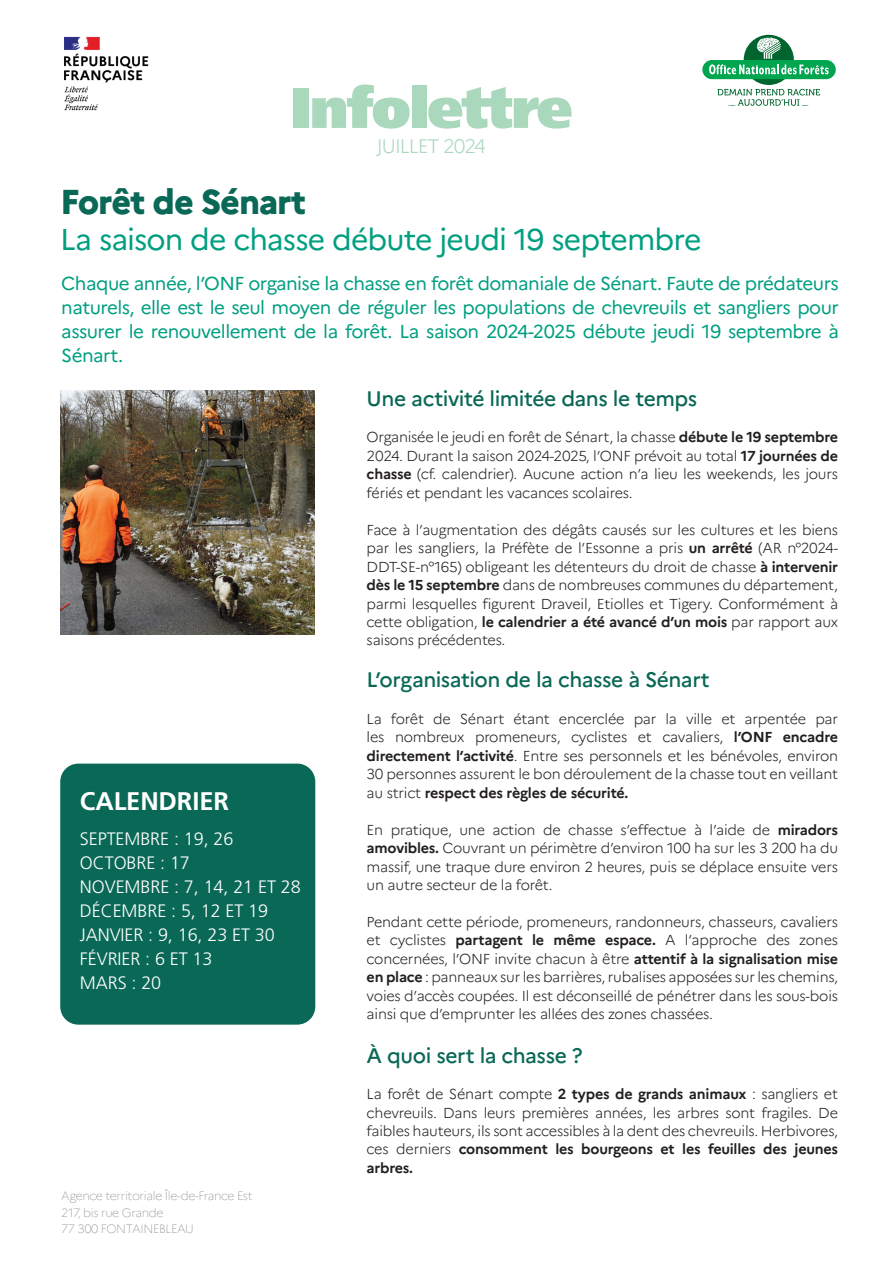
<style>
.page{position:relative;width:893px;height:1263px;background:#fff}
.page>*{position:absolute;margin:0;border:0;box-sizing:border-box;transform-origin:0 0}
.t1{font:900 57px "Frutiger LT Std";letter-spacing:-.03em;color:#a9d8bd}
.t2{font:800 34.5px "Marianne";letter-spacing:-.035em;color:#0a6856}
.t3{font:30px "Marianne";letter-spacing:-.03em;color:#009f80}
.t4{font:700 25.5px "Frutiger LT Std";letter-spacing:-.005em;color:#fff}
.t5{font:500 21px "Marianne";letter-spacing:-.025em;color:#0a6856}
.t6{font:300 19.5px "Marianne";letter-spacing:-.05em;color:#a9d8bd}
.t7{font:18.75px/24px "Marianne";letter-spacing:-.03em;color:#009f80;text-align:justify}
.t8{font:300 18px/24px "Frutiger LT Std";letter-spacing:-.005em;color:#fff}
.t9{font:300 14.4px/18.5px "Marianne";letter-spacing:-.015em;color:#231f20;text-align:justify}
.t10{font:100 12px/16.5px "Marianne";letter-spacing:-.03em;color:#808285}
.s1{font-weight:700}
</style>
<div class="page">
<img style="left:60px;top:390px;width:254px;height:244px">
<div style="left:60px;top:764px;width:255px;height:261px;background:#0a6856;border-radius:18px"></div>
<img style="left:64px;top:36px;width:85px;height:75px">
<div style="left:744px;top:35px;width:50px;height:50px;background:#00652e;border-radius:50%"></div>
<div style="left:702px;top:60px;width:134px;height:19px;background:#00a54f;border-radius:10px"></div>
<svg style="left:709px;top:37px;width:120px;height:37px"></svg>
<svg style="left:717px;top:89px;width:103px;height:17px"></svg>
<h1 class="t1" style="left:290px;top:73px;width:284px">Infolettre</h1>
<h3 class="t6" style="left:377px;top:135px;width:110px">JUILLET 2024</h3>
<h2 class="t2" style="left:60px;top:180px;width:247px">Forêt de Sénart</h2>
<h3 class="t3" style="left:60px;top:221px;width:643px">La saison de chasse débute jeudi 19 septembre</h3>
<p class="t7" style="left:61px;top:271px;width:779px">Chaque année, l’ONF organise la chasse en forêt domaniale de Sénart. Faute de prédateurs naturels, elle est le seul moyen de réguler les populations de chevreuils et sangliers pour assurer le renouvellement de la forêt. La saison 2024-2025 débute jeudi 19 septembre à Sénart.</p>
<h3 class="t4" style="left:80px;top:786px;width:151px">CALENDRIER</h3>
<p class="t8" style="left:80px;top:827px;width:222px">SEPTEMBRE : 19, 26<br>OCTOBRE : 17<br>NOVEMBRE : 7, 14, 21 ET 28<br>DÉCEMBRE : 5, 12 ET 19<br>JANVIER : 9, 16, 23 ET 30<br>FÉVRIER : 6 ET 13<br>MARS : 20</p>
<p class="t10" style="left:61px;top:1187px;width:193px">Agence territoriale Île-de-France Est<br>217, bis rue Grande<br>77 300 FONTAINEBLEAU</p>
<h3 class="t5" style="left:367px;top:386px;width:332px">Une activité limitée dans le temps</h3>
<p class="t9" style="left:367px;top:428px;width:473px">Organisée le jeudi en forêt de Sénart, la chasse <span class="s1">débute le 19 septembre </span>2024. Durant la saison 2024-2025, l’ONF prévoit au total <span class="s1">17 journées de chasse</span> (cf. calendrier). Aucune action n’a lieu les weekends, les jours fériés et pendant les vacances scolaires.</p>
<p class="t9" style="left:367px;top:520px;width:473px">Face à l’augmentation des dégâts causés sur les cultures et les biens par les sangliers, la Préfète de l’Essonne a pris <span class="s1">un arrêté</span> (AR n°2024- DDT-SE-n°165) obligeant les détenteurs du droit de chasse <span class="s1">à intervenir dès le 15 septembre</span> dans de nombreuses communes du département, parmi lesquelles figurent Draveil, Etiolles et Tigery. Conformément à cette obligation, <span class="s1">le calendrier a été avancé d’un mois</span> par rapport aux saisons précédentes.</p>
<h3 class="t5" style="left:367px;top:667px;width:345px">L’organisation de la chasse à Sénart</h3>
<p class="t9" style="left:367px;top:709px;width:473px">La forêt de Sénart étant encerclée par la ville et arpentée par les nombreux promeneurs, cyclistes et cavaliers, <span class="s1">l’ONF encadre directement l’activité</span>. Entre ses personnels et les bénévoles, environ 30 personnes assurent le bon déroulement de la chasse tout en veillant au strict <span class="s1">respect des règles de sécurité.</span></p>
<p class="t9" style="left:367px;top:820px;width:473px">En pratique, une action de chasse s’effectue à l’aide de <span class="s1">miradors amovibles.</span> Couvrant un périmètre d’environ 100 ha sur les 3 200 ha du massif, une traque dure environ 2 heures, puis se déplace ensuite vers un autre secteur de la forêt.</p>
<p class="t9" style="left:367px;top:912px;width:473px">Pendant cette période, promeneurs, randonneurs, chasseurs, cavaliers et cyclistes <span class="s1">partagent le même espace.</span> A l’approche des zones concernées, l’ONF invite chacun à être <span class="s1">attentif à la signalisation mise en place</span> : panneaux sur les barrières, rubalises apposées sur les chemins, voies d’accès coupées. Il est déconseillé de pénétrer dans les sous-bois ainsi que d’emprunter les allées des zones chassées.</p>
<h3 class="t5" style="left:367px;top:1042px;width:218px">À quoi sert la chasse ?</h3>
<p class="t9" style="left:367px;top:1085px;width:473px">La forêt de Sénart compte <span class="s1">2 types de grands animaux</span> : sangliers et chevreuils. Dans leurs premières années, les arbres sont fragiles. De faibles hauteurs, ils sont accessibles à la dent des chevreuils. Herbivores, ces derniers <span class="s1">consomment les bourgeons et les feuilles des jeunes arbres.</span></p>
</div>
